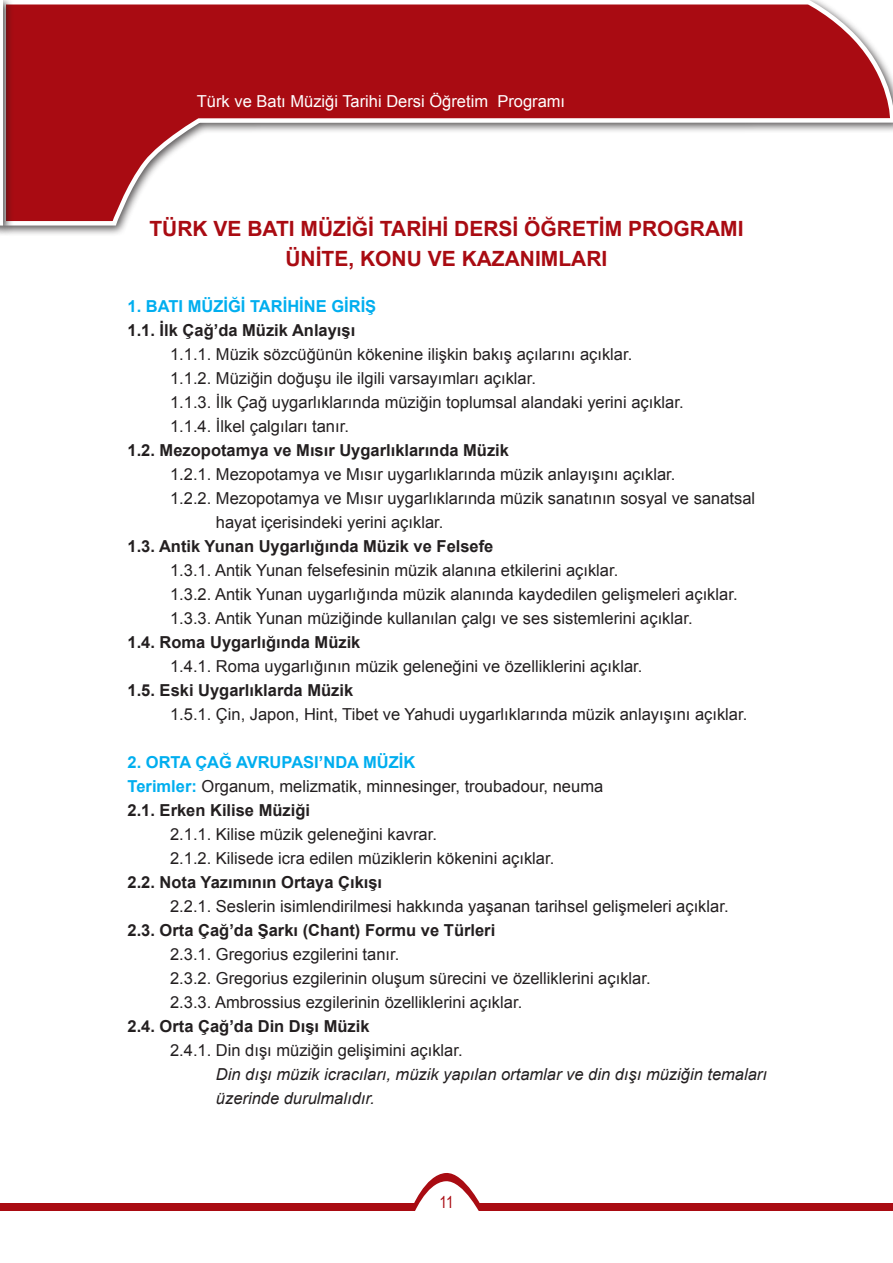
<style>
.page{position:relative;width:893px;height:1263px;background:#fff}
.page>*{position:absolute;margin:0;border:0;box-sizing:border-box;transform-origin:0 0}
.BAŞLIK{font:700 21px "Arial";color:#a90b12}
.SAYI_GİRİNTİ{font:16.5px "Arial";color:#231f20}
.ana_metin_bold{font:700 16.5px "Arial";color:#231f20}
.SAYI_GİRİNTİ-2{font:italic 16.5px "Arial";color:#231f20}
.ana_metin{font:16.5px "Arial";color:#231f20}
.MAVİ_BAŞLIK{font:700 16.5px "Arial";color:#00aeef}
.t1{font:16.5px "Arial";color:#fff}
.t2{font:16.5px "Arial Narrow";color:#a90b12}
.s1{font-weight:700;color:#00aeef}
</style>
<div class="page">
<div style="left:0;top:0;width:893px;height:237px;background:#231f20;opacity:.75"></div>
<svg style="left:14px;top:0;width:879px;height:228px"></svg>
<div style="left:480px;top:1203px;width:413px;height:8px;background:#a90b12"></div>
<div style="left:1px;top:1203px;width:414px;height:8px;background:#a90b12"></div>
<svg style="left:414px;top:1173px;width:66px;height:38px"></svg>
<div style="left:0;top:0;width:14px;height:237px;background:#231f20;opacity:.75"></div>
<svg style="left:0;top:0;width:5px;height:228px"></svg>
<p class="t1" style="left:197px;top:91px;width:370px">Türk ve Batı Müziği Tarihi Dersi Öğretim Programı</p>
<p class="BAŞLIK" style="left:149px;top:215px;width:596px">TÜRK VE BATI MÜZİĞİ TARİHİ DERSİ ÖĞRETİM PROGRAMI</p>
<p class="BAŞLIK" style="left:285px;top:245px;width:323px">ÜNİTE, KONU VE KAZANIMLARI</p>
<p class="MAVİ_BAŞLIK" style="left:128px;top:295px;width:250px">1. BATI MÜZİĞİ TARİHİNE GİRİŞ</p>
<p class="ana_metin_bold" style="left:128px;top:319px;width:229px">1.1. İlk Çağ’da Müzik Anlayışı</p>
<p class="SAYI_GİRİNTİ" style="left:170px;top:343px;width:464px">1.1.1. Müzik sözcüğünün kökenine ilişkin bakış açılarını açıklar.</p>
<p class="SAYI_GİRİNTİ" style="left:170px;top:367px;width:367px">1.1.2. Müziğin doğuşu ile ilgili varsayımları açıklar.</p>
<p class="SAYI_GİRİNTİ" style="left:170px;top:391px;width:515px">1.1.3. İlk Çağ uygarlıklarında müziğin toplumsal alandaki yerini açıklar.</p>
<p class="SAYI_GİRİNTİ" style="left:170px;top:415px;width:180px">1.1.4. İlkel çalgıları tanır.</p>
<p class="ana_metin_bold" style="left:128px;top:439px;width:383px">1.2. Mezopotamya ve Mısır Uygarlıklarında Müzik</p>
<p class="SAYI_GİRİNTİ" style="left:170px;top:463px;width:507px">1.2.1. Mezopotamya ve Mısır uygarlıklarında müzik anlayışını açıklar.</p>
<p class="SAYI_GİRİNTİ" style="left:170px;top:487px;width:587px">1.2.2. Mezopotamya ve Mısır uygarlıklarında müzik sanatının sosyal ve sanatsal</p>
<p class="SAYI_GİRİNTİ" style="left:216px;top:511px;width:229px">hayat içerisindeki yerini açıklar.</p>
<p class="ana_metin_bold" style="left:128px;top:535px;width:367px">1.3. Antik Yunan Uygarlığında Müzik ve Felsefe</p>
<p class="SAYI_GİRİNTİ" style="left:170px;top:559px;width:450px">1.3.1. Antik Yunan felsefesinin müzik alanına etkilerini açıklar.</p>
<p class="SAYI_GİRİNTİ" style="left:170px;top:583px;width:569px">1.3.2. Antik Yunan uygarlığında müzik alanında kaydedilen gelişmeleri açıklar.</p>
<p class="SAYI_GİRİNTİ" style="left:170px;top:607px;width:524px">1.3.3. Antik Yunan müziğinde kullanılan çalgı ve ses sistemlerini açıklar.</p>
<p class="ana_metin_bold" style="left:128px;top:631px;width:234px">1.4. Roma Uygarlığında Müzik</p>
<p class="SAYI_GİRİNTİ" style="left:170px;top:655px;width:474px">1.4.1. Roma uygarlığının müzik geleneğini ve özelliklerini açıklar.</p>
<p class="ana_metin_bold" style="left:128px;top:679px;width:227px">1.5. Eski Uygarlıklarda Müzik</p>
<p class="SAYI_GİRİNTİ" style="left:170px;top:703px;width:579px">1.5.1. Çin, Japon, Hint, Tibet ve Yahudi uygarlıklarında müzik anlayışını açıklar.</p>
<p class="MAVİ_BAŞLIK" style="left:128px;top:751px;width:289px">2. ORTA ÇAĞ AVRUPASI’NDA MÜZİK</p>
<p class="ana_metin" style="left:128px;top:775px;width:477px"><span class="s1">Terimler:</span> Organum, melizmatik, minnesinger, troubadour, neuma</p>
<p class="ana_metin_bold" style="left:128px;top:799px;width:184px">2.1. Erken Kilise Müziği</p>
<p class="SAYI_GİRİNTİ" style="left:170px;top:823px;width:268px">2.1.1. Kilise müzik geleneğini kavrar.</p>
<p class="SAYI_GİRİNTİ" style="left:170px;top:847px;width:386px">2.1.2. Kilisede icra edilen müziklerin kökenini açıklar.</p>
<p class="ana_metin_bold" style="left:128px;top:871px;width:256px">2.2. Nota Yazımının Ortaya Çıkışı</p>
<p class="SAYI_GİRİNTİ" style="left:170px;top:895px;width:560px">2.2.1. Seslerin isimlendirilmesi hakkında yaşanan tarihsel gelişmeleri açıklar.</p>
<p class="ana_metin_bold" style="left:128px;top:919px;width:369px">2.3. Orta Çağ’da Şarkı (Chant) Formu ve Türleri</p>
<p class="SAYI_GİRİNTİ" style="left:170px;top:943px;width:231px">2.3.1. Gregorius ezgilerini tanır.</p>
<p class="SAYI_GİRİNTİ" style="left:170px;top:967px;width:482px">2.3.2. Gregorius ezgilerinin oluşum sürecini ve özelliklerini açıklar.</p>
<p class="SAYI_GİRİNTİ" style="left:170px;top:991px;width:354px">2.3.3. Ambrossius ezgilerinin özelliklerini açıklar.</p>
<p class="ana_metin_bold" style="left:128px;top:1015px;width:244px">2.4. Orta Çağ’da Din Dışı Müzik</p>
<p class="SAYI_GİRİNTİ" style="left:170px;top:1039px;width:294px">2.4.1. Din dışı müziğin gelişimini açıklar.</p>
<p class="SAYI_GİRİNTİ-2" style="left:216px;top:1063px;width:553px">Din dışı müzik icracıları, müzik yapılan ortamlar ve din dışı müziğin temaları</p>
<p class="SAYI_GİRİNTİ-2" style="left:216px;top:1087px;width:160px">üzerinde durulmalıdır.</p>
<p class="t2" style="left:439px;top:1190px;width:16px">11</p>
</div>
